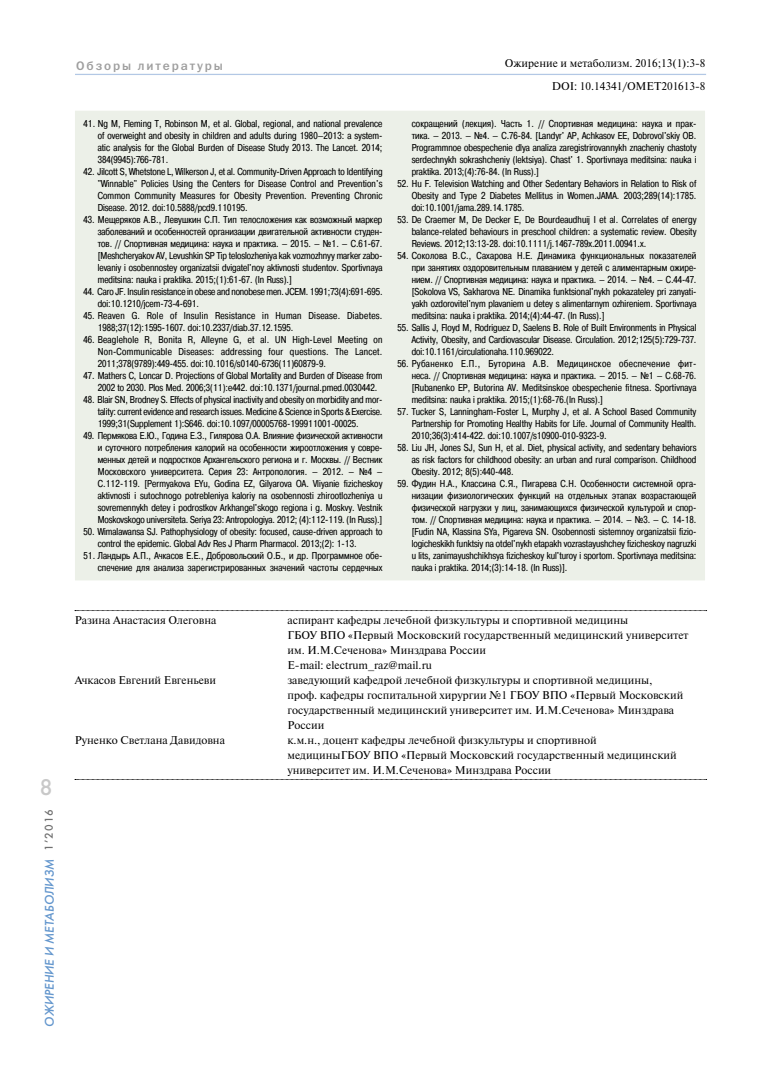
<style>
.page{position:relative;width:780px;height:1081px;background:#fff}
.page>*{position:absolute;margin:0;border:0;box-sizing:border-box;transform-origin:0 0}
.t1{font:22.5px "Futura Futuris C";color:#c8c8c8}
.t2{font:italic 12.5px "Futura Futuris C";color:#6396cd}
.t3{font:12.5px "Franklin Gothic Medium C";letter-spacing:.15em;color:#9e9e9e}
.t4{font:11.25px/15px "Newton C";color:#000}
.t5{font:11.25px "Futura Futuris C";color:#6f6f6f}
.t6{font:10px/12px "Pragmatica Cond C";color:#000;text-align:justify}
.t7{font:10px/12px "Pragmatica Cond C";letter-spacing:.03em;color:#000}
</style>
<div class="page">
<hr style="left:75px;top:74px;width:631px;height:1px;background:#b3c8e5">
<div style="left:74px;top:110px;width:631px;height:471px;background:#ecf0e8"></div>
<svg style="left:75px;top:610px;width:631px;height:1px"></svg>
<svg style="left:75px;top:779px;width:631px;height:1px"></svg>
<h1 class="t1" style="left:39px;top:779px;width:15px">8</h1>
<p class="t5" style="left:45px;top:851px;width:44px;rotate:-90deg">1’2016</p>
<p class="t2" style="left:45px;top:1026px;width:169px;rotate:-90deg">ОЖИРЕНИЕ И МЕТАБОЛИЗМ</p>
<p class="t3" style="left:76px;top:61px;width:148px">Обзоры литературы</p>
<p class="t6" style="left:98px;top:119px;width:286px;text-indent:-14px">41. Ng M, Fleming T, Robinson M, et al. Global, regional, and national prevalence of overweight and obesity in children and adults during 1980–2013: a system&shy;atic analysis for the Global Burden of Disease Study 2013. The Lancet. 2014; 384(9945):766-781.</p>
<p class="t6" style="left:98px;top:167px;width:286px;text-indent:-14px">42. Jilcott S, Whetstone L, Wilkerson J, et al. Community-Driven Approach to Identifying "Winnable" Policies Using the Centers for Disease Control and Prevention's Common Community Measures for Obesity Prevention. Preventing Chronic Disease. 2012. doi:10.5888/pcd9.110195.</p>
<p class="t6" style="left:98px;top:215px;width:286px;text-indent:-14px">43. Мещеряков А.В., Левушкин С.П. Тип телосложения как возможный маркер заболеваний и особенностей организации двигательной активности студен&shy;тов. // Спортивная медицина: наука и практика. – 2015. – №1. – С.61-67. [Meshcheryakov AV, Levushkin SP Tip teloslozheniya kak vozmozhnyy marker zabo&shy;levaniy i osobennostey organizatsii dvigatel'noy aktivnosti studentov. Sportivnaya meditsina: nauka i praktika. 2015;(1):61-67. (In Russ).]</p>
<p class="t6" style="left:98px;top:287px;width:286px;text-indent:-14px">44. Caro JF. Insulin resistance in obese and nonobese men. JCEM. 1991;73(4):691-695. doi:10.1210/jcem-73-4-691.</p>
<p class="t7" style="left:98px;top:311px;width:286px;text-indent:-14px">45. Reaven G. Role of Insulin Resistance in Human Disease. Diabetes.<br>1988;37(12):1595-1607. doi:10.2337/diab.37.12.1595.</p>
<p class="t6" style="left:98px;top:335px;width:286px;text-indent:-14px">46. Beaglehole R, Bonita R, Alleyne G, et al. UN High-Level Meeting on Non-Communicable Diseases: addressing four questions. The Lancet.<br>2011;378(9789):449-455. doi:10.1016/s0140-6736(11)60879-9.</p>
<p class="t6" style="left:98px;top:371px;width:286px;text-indent:-14px">47. Mathers C, Loncar D. Projections of Global Mortality and Burden of Disease from<br>2002 to 2030. Plos Med. 2006;3(11):e442. doi:10.1371/journal.pmed.0030442.</p>
<p class="t6" style="left:98px;top:395px;width:286px;text-indent:-14px">48. Blair SN, Brodney S. Effects of physical inactivity and obesity on morbidity and mor&shy;tality: current evidence and research issues. Medicine &amp; Science in Sports &amp; Exercise.<br>1999;31(Supplement 1):S646. doi:10.1097/00005768-199911001-00025.</p>
<p class="t6" style="left:98px;top:431px;width:286px;text-indent:-14px">49. Пермякова Е.Ю., Година Е.З., Гилярова О.А. Влияние физической активности и суточного потребления калорий на особенности жироотложения у совре&shy;менных детей и подростков Архангельского региона и г. Москвы. // Вестник Московского университета. Серия 23: Антропология. – 2012. – №4 – С.112-119. [Permyakova EYu, Godina EZ, Gilyarova OA. Vliyanie fizicheskoy aktivnosti i sutochnogo potrebleniya kaloriy na osobennosti zhirootlozheniya u sovremennykh detey i podrostkov Arkhangel'skogo regiona i g. Moskvy. Vestnik Moskovskogo universiteta. Seriya 23: Antropologiya. 2012; (4):112-119. (In Russ).]</p>
<p class="t6" style="left:98px;top:527px;width:286px;text-indent:-14px">50. Wimalawansa SJ. Pathophysiology of obesity: focused, cause-driven approach to control the epidemic. Global Adv Res J Pharm Pharmacol. 2013;(2): 1-13.</p>
<p class="t6" style="left:83px;top:551px;width:300px;text-align:right">51. Ландырь А.П., Ачкасов Е.Е., Добровольский О.Б., и др. Программное обе&shy;спечение для анализа зарегистрированных значений частоты сердечных</p>
<p class="t4" style="left:505px;top:57px;width:202px">Ожирение и метаболизм. 2016;13(1):3-8</p>
<p class="t4" style="left:552px;top:80px;width:155px">DOI: 10.14341/OMET201613-8</p>
<p class="t6" style="left:411px;top:119px;width:286px">сокращений (лекция). Часть 1. // Спортивная медицина: наука и прак&shy;тика. – 2013. – №4. – С.76-84. [Landyr' AP, Achkasov EE, Dobrovol'skiy OB.<br>Programmnoe obespechenie dlya analiza zaregistrirovannykh znacheniy chastoty serdechnykh sokrashcheniy (lektsiya). Chast' 1. Sportivnaya meditsina: nauka i praktika. 2013;(4):76-84. (In Russ).]</p>
<p class="t6" style="left:411px;top:179px;width:286px;text-indent:-14px">52. Hu F. Television Watching and Other Sedentary Behaviors in Relation to Risk of Obesity and Type 2 Diabetes Mellitus in Women.JAMA. 2003;289(14):1785. doi:10.1001/jama.289.14.1785.</p>
<p class="t6" style="left:411px;top:215px;width:286px;text-indent:-14px">53. De Craemer M, De Decker E, De Bourdeaudhuij I et al. Correlates of energy balance-related behaviours in preschool children: a systematic review. Obesity Reviews. 2012;13:13-28. doi:10.1111/j.1467-789x.2011.00941.x.</p>
<p class="t6" style="left:411px;top:251px;width:286px;text-indent:-14px">54. Соколова В.С., Сахарова Н.Е. Динамика функциональных показателей при занятиях оздоровительным плаванием у детей с алиментарным ожире&shy;нием. // Спортивная медицина: наука и практика. – 2014. – №4. – С.44-47. [Sokolova VS, Sakharova NE. Dinamika funktsional'nykh pokazateley pri zanyati&shy;yakh ozdorovitel'nym plavaniem u detey s alimentarnym ozhireniem. Sportivnaya meditsina: nauka i praktika. 2014;(4):44-47. (In Russ).]</p>
<p class="t6" style="left:411px;top:323px;width:286px;text-indent:-14px">55. Sallis J, Floyd M, Rodriguez D, Saelens B. Role of Built Environments in Physical Activity, Obesity, and Cardiovascular Disease. Circulation. 2012;125(5):729-737. doi:10.1161/circulationaha.110.969022.</p>
<p class="t6" style="left:411px;top:359px;width:286px;text-indent:-14px">56. Рубаненко Е.П., Буторина А.В. Медицинское обеспечение фит&shy;неса. // Спортивная медицина: наука и практика. – 2015. – №1 – С.68-76. [Rubanenko EP, Butorina AV. Meditsinskoe obespechenie fitnesa. Sportivnaya meditsina: nauka i praktika. 2015;(1):68-76.(In Russ).]</p>
<p class="t6" style="left:411px;top:407px;width:286px;text-indent:-14px">57. Tucker S, Lanningham-Foster L, Murphy J, et al. A School Based Community Partnership for Promoting Healthy Habits for Life. Journal of Community Health.<br>2010;36(3):414-422. doi:10.1007/s10900-010-9323-9.</p>
<p class="t6" style="left:411px;top:443px;width:286px;text-indent:-14px">58. Liu JH, Jones SJ, Sun H, et al. Diet, physical activity, and sedentary behaviors as risk factors for childhood obesity: an urban and rural comparison. Childhood Obesity. 2012; 8(5):440-448.</p>
<p class="t6" style="left:411px;top:479px;width:286px;text-indent:-14px">59. Фудин Н.А., Классина С.Я., Пигарева С.Н. Особенности системной орга&shy;низации физиологических функций на отдельных этапах возрастающей физической нагрузки у лиц, занимающихся физической культурой и спор&shy;том. // Спортивная медицина: наука и практика. – 2014. – №3. – С. 14-18. [Fudin NA, Klassina SYa, Pigareva SN. Osobennosti sistemnoy organizatsii fizio&shy;logicheskikh funktsiy na otdel'nykh etapakh vozrastayushchey fizicheskoy nagruzki u lits, zanimayushchikhsya fizicheskoy kul'turoy i sportom. Sportivnaya meditsina: nauka i praktika. 2014;(3):14-18. (In Russ)].</p>
<p class="t4" style="left:75px;top:613px;width:143px">Разина Анастасия Олеговна</p>
<p class="t4" style="left:287px;top:613px;width:402px">аспирант кафедры лечебной физкультуры и спортивной медицины<br>ГБОУ ВПО «Первый Московский государственный медицинский университет им. И.М.Сеченова» Минздрава России<br>E-mail: electrum_raz@mail.ru</p>
<p class="t4" style="left:75px;top:673px;width:143px">Ачкасов Евгений Евгеньеви</p>
<p class="t4" style="left:287px;top:673px;width:397px">заведующий кафедрой лечебной физкультуры и спортивной медицины, проф. кафедры госпитальной хирургии №1 ГБОУ ВПО «Первый Московский государственный медицинский университет им. И.М.Сеченова» Минздрава России</p>
<p class="t4" style="left:75px;top:733px;width:152px">Руненко Светлана Давидовна</p>
<p class="t4" style="left:287px;top:733px;width:390px">к.м.н., доцент кафедры лечебной физкультуры и спортивной медициныГБОУ ВПО «Первый Московский государственный медицинский университет им. И.М.Сеченова» Минздрава России</p>
</div>
